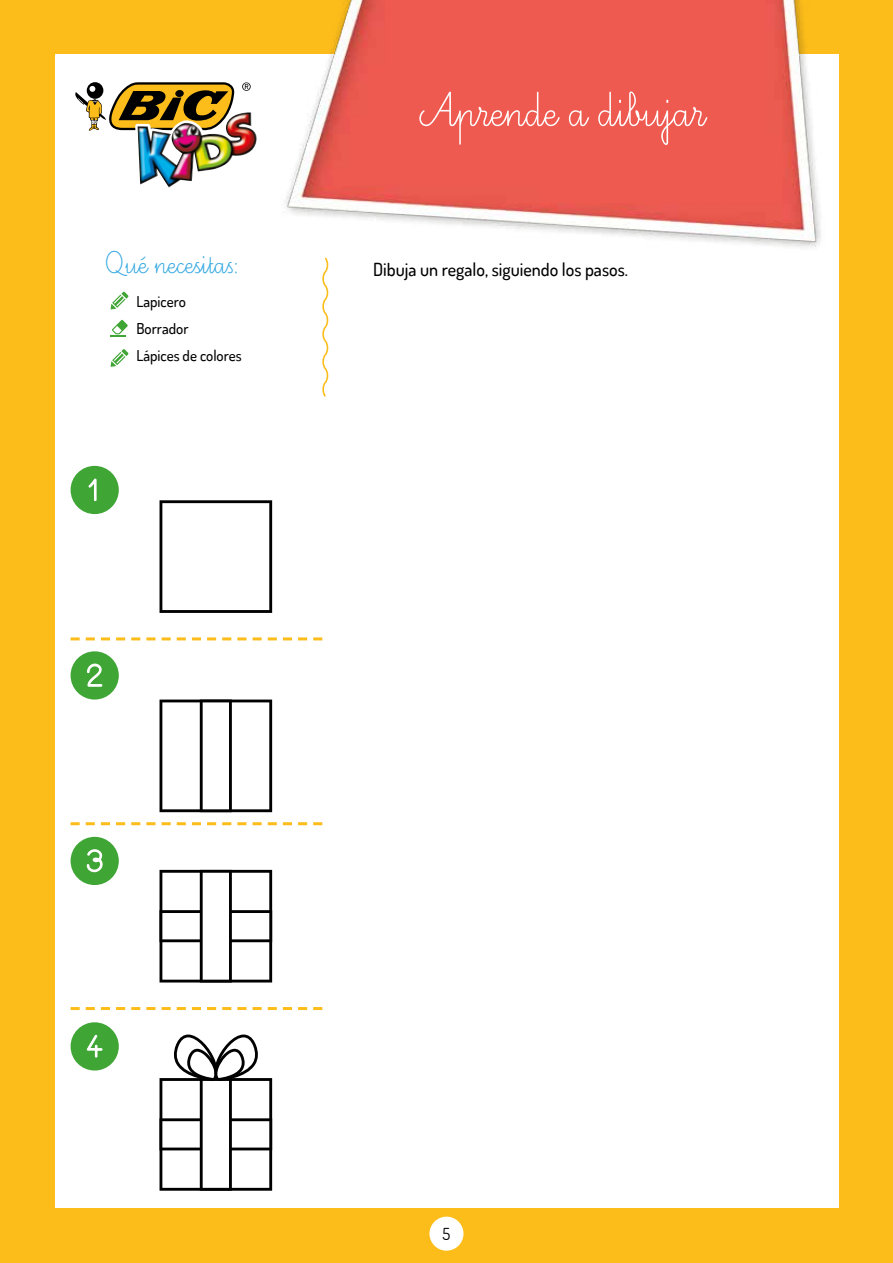
<style>
.page{position:relative;width:893px;height:1263px;background:#fcbd1b}
.page>*{position:absolute;margin:0;border:0;box-sizing:border-box;transform-origin:0 0}
.t1{font:60px "Ecriture A Romain Orne";color:#fff}
.t2{font:39px "Ecriture A Romain Orne";color:#36a9e1}
.t3{font:500 18px "Dosis";color:#000}
.t4{font:16.5px "Dosis";color:#000}
.t5{font:500 15px/27px "Dosis";color:#000}
</style>
<div class="page">
<div style="left:55px;top:55px;width:783px;height:1153px;background:#fff"></div>
<div style="left:429px;top:1216px;width:34px;height:35px;background:#fff;border-radius:50%"></div>
<img style="left:282px;top:0;width:543px;height:247px">
<svg style="left:75px;top:82px;width:176px;height:53px"></svg>
<img style="left:138px;top:112px;width:119px;height:76px">
<svg style="left:322px;top:257px;width:7px;height:140px"></svg>
<svg style="left:111px;top:349px;width:18px;height:18px"></svg>
<svg style="left:111px;top:292px;width:18px;height:17px"></svg>
<svg style="left:110px;top:320px;width:18px;height:17px"></svg>
<div style="left:71px;top:466px;width:48px;height:48px;background:#3fa535;border-radius:50%"></div>
<svg style="left:88px;top:478px;width:9px;height:24px"></svg>
<div style="left:71px;top:651px;width:48px;height:48px;background:#3fa535;border-radius:50%"></div>
<svg style="left:87px;top:663px;width:16px;height:24px"></svg>
<div style="left:71px;top:837px;width:48px;height:48px;background:#3fa535;border-radius:50%"></div>
<svg style="left:86px;top:849px;width:17px;height:24px"></svg>
<svg style="left:71px;top:637px;width:251px;height:3px"></svg>
<svg style="left:71px;top:822px;width:251px;height:3px"></svg>
<svg style="left:71px;top:1007px;width:251px;height:184px"></svg>
<svg style="left:160px;top:870px;width:112px;height:112px"></svg>
<svg style="left:160px;top:699px;width:112px;height:113px"></svg>
<svg style="left:160px;top:500px;width:112px;height:113px"></svg>
<h1 class="t1" style="left:418px;top:81px;width:288px">Aprende a dibujar</h1>
<h2 class="t2" style="left:105px;top:244px;width:136px">Qué necesitas:</h2>
<p class="t3" style="left:373px;top:258px;width:256px">Dibuja un regalo, siguiendo los pasos.</p>
<p class="t5" style="left:136px;top:288px;width:107px">Lapicero<br>Borrador<br>Lápices de colores</p>
<p class="t4" style="left:443px;top:1223px;width:9px">5</p>
</div>
